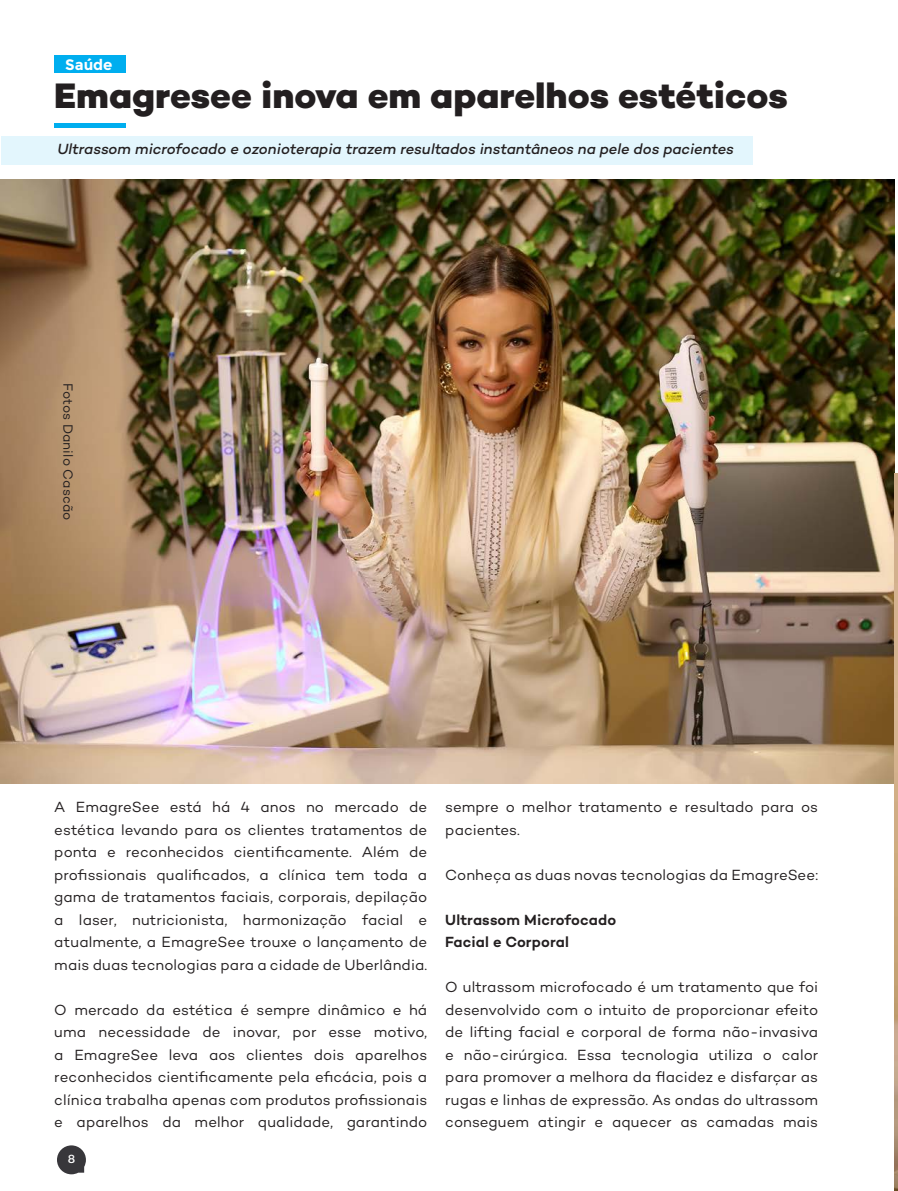
<style>
.page{position:relative;width:898px;height:1191px;background:#fff}
.page>*{position:absolute;margin:0;border:0;box-sizing:border-box;transform-origin:0 0}
.t1{font:800 36px "Campton";color:#231f20}
.t2{font:15px/22.5px "Campton";letter-spacing:.005em;color:#231f20;text-align:justify}
.t3{font:italic 500 15px "Campton";letter-spacing:-.005em;color:#231f20}
.t4{font:600 15px "Campton";letter-spacing:.005em;color:#231f20}
.t5{font:700 15px "Montserrat";color:#fff}
.t6{font:13.5px "Campton";letter-spacing:.005em;color:#231f20}
.t7{font:500 12px "Campton";color:#fff}
</style>
<div class="page">
<svg style="left:57px;top:1145px;width:29px;height:29px"></svg>
<div style="left:1px;top:136px;width:751px;height:29px;background:#e3f6fd"></div>
<div style="left:54px;top:55px;width:72px;height:17px;background:#00aeef"></div>
<div style="left:54px;top:123px;width:72px;height:5px;background:#00aeef"></div>
<img style="left:0;top:180px;width:894px;height:603px">
<img style="left:894px;top:473px;width:3px;height:717px">
<p class="t5" style="left:65px;top:55px;width:49px">Saúde</p>
<p class="t1" style="left:54px;top:73px;width:734px">Emagresee inova em aparelhos estéticos</p>
<p class="t3" style="left:57px;top:139px;width:677px">Ultrassom microfocado e ozonioterapia trazem resultados instantâneos na pele dos pacientes</p>
<p class="t6" style="left:76px;top:383px;width:138px;rotate:90deg">Fotos Danilo Cascão</p>
<p class="t2" style="left:54px;top:795px;width:374px">A EmagreSee está há 4 anos no mercado de estética levando para os clientes tratamentos de ponta e reconhecidos cientificamente. Além de profissionais qualificados, a clínica tem toda a gama de tratamentos faciais, corporais, depilação a laser, nutricionista, harmonização facial e atualmente, a EmagreSee trouxe o lançamento de mais duas tecnologias para a cidade de Uberlândia.</p>
<p class="t2" style="left:54px;top:998px;width:374px">O mercado da estética é sempre dinâmico e há uma necessidade de inovar, por esse motivo, a EmagreSee leva aos clientes dois aparelhos reconhecidos cientificamente pela eficácia, pois a clínica trabalha apenas com produtos profissionais e aparelhos da melhor qualidade, garantindo</p>
<p class="t7" style="left:68px;top:1151px;width:9px">8</p>
<p class="t2" style="left:445px;top:795px;width:374px">sempre o melhor tratamento e resultado para os pacientes.</p>
<p class="t2" style="left:445px;top:863px;width:374px">Conheça as duas novas tecnologias da EmagreSee:</p>
<p class="t4" style="left:445px;top:910px;width:172px">Ultrassom Microfocado</p>
<p class="t4" style="left:445px;top:932px;width:125px">Facial e Corporal</p>
<p class="t2" style="left:445px;top:975px;width:374px">O ultrassom microfocado é um tratamento que foi desenvolvido com o intuito de proporcionar efeito de lifting facial e corporal de forma não-invasiva e não-cirúrgica. Essa tecnologia utiliza o calor para promover a melhora da flacidez e disfarçar as rugas e linhas de expressão. As ondas do ultrassom conseguem atingir e aquecer as camadas mais</p>
</div>
